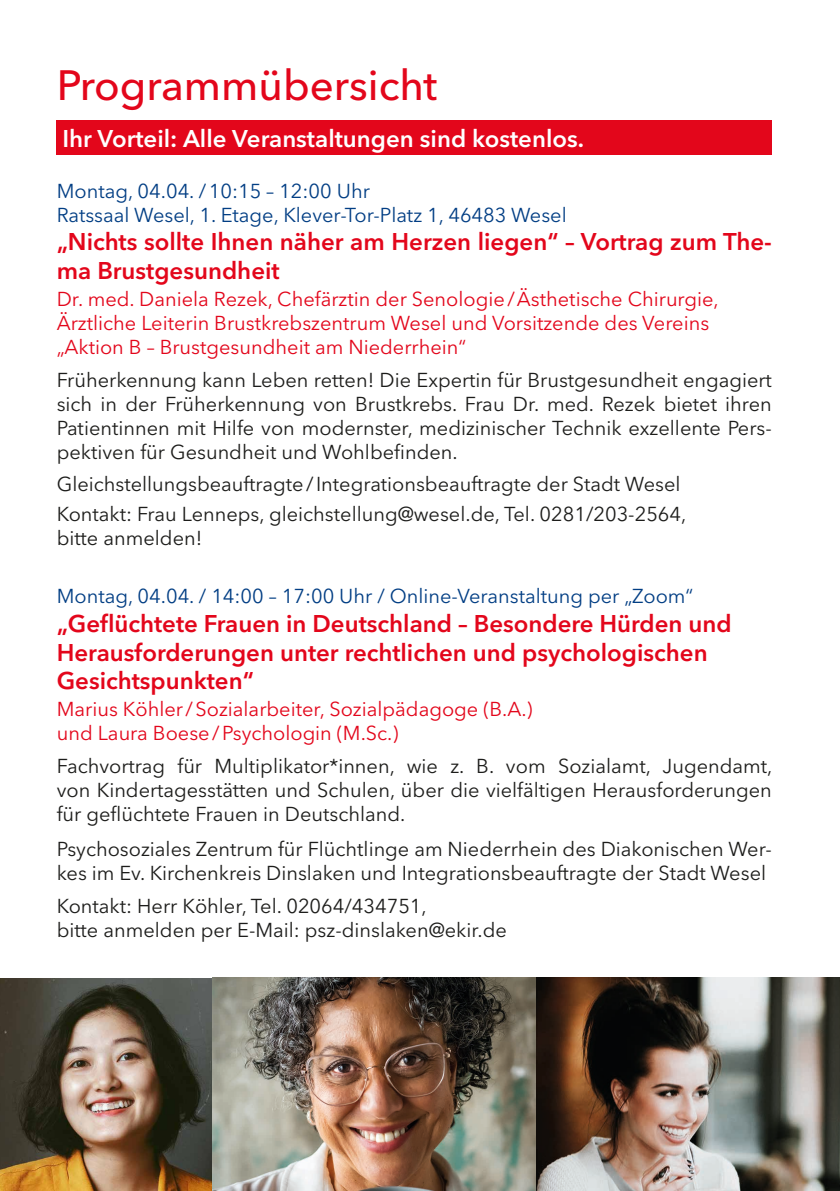
<style>
.page{position:relative;width:840px;height:1191px;background:#fff}
.page>*{position:absolute;margin:0;border:0;box-sizing:border-box;transform-origin:0 0}
.t1{font:500 42px "Avenir Next LT Pro";color:#e3061b}
.t2{font:600 24px/28.8px "Avenir Next LT Pro";color:#e3061b}
.t3{font:600 24px "Avenir Next LT Pro";color:#fff}
.t4{font:20px/24px "Avenir Next LT Pro";color:#1d1d1b}
.t5{font:20px/24px "Avenir Next LT Pro";color:#e3061b}
.t6{font:20px "Avenir Next LT Pro";color:#023e84}
</style>
<div class="page">
<div style="left:57px;top:120px;width:714px;height:34px;background:#e3061b"></div>
<img style="left:0;top:978px;width:212px;height:213px">
<img style="left:212px;top:978px;width:627px;height:213px">
<p class="t1" style="left:57px;top:60px;width:382px">Programmübersicht</p>
<p class="t3" style="left:62px;top:124px;width:523px">Ihr Vorteil: Alle Veranstaltungen sind kostenlos.</p>
<p class="t6" style="left:57px;top:179px;width:314px">Montag, 04.04. /10:15 – 12:00 Uhr</p>
<p class="t6" style="left:57px;top:203px;width:511px">Ratssaal Wesel, 1. Etage, Klever-Tor-Platz 1, 46483 Wesel</p>
<p class="t2" style="left:57px;top:227px;width:716px">„Nichts sollte Ihnen näher am Herzen liegen“ – Vortrag zum The&shy;ma Brustgesundheit</p>
<p class="t5" style="left:57px;top:287px;width:663px">Dr. med. Daniela Rezek, Chefärztin der Senologie/Ästhetische Chirurgie,<br>Ärztliche Leiterin Brustkrebszentrum Wesel und Vorsitzende des Vereins „Aktion B – Brustgesundheit am Niederrhein“</p>
<p class="t4" style="left:57px;top:368px;width:716px;text-align:justify">Früherkennung kann Leben retten! Die Expertin für Brustgesundheit engagiert sich in der Früherkennung von Brustkrebs. Frau Dr. med. Rezek bietet ihren Patientinnen mit Hilfe von modernster, medizinischer Technik exzellente Pers&shy;pektiven für Gesundheit und Wohlbefinden.</p>
<p class="t4" style="left:57px;top:472px;width:625px">Gleichstellungsbeauftragte/Integrationsbeauftragte der Stadt Wesel</p>
<p class="t4" style="left:57px;top:502px;width:630px">Kontakt: Frau Lenneps, gleichstellung@wesel.de, Tel. 0281/203-2564, bitte anmelden!</p>
<p class="t6" style="left:57px;top:584px;width:637px">Montag, 04.04. / 14:00 – 17:00 Uhr / Online-Veranstaltung per „Zoom“</p>
<p class="t2" style="left:57px;top:609px;width:676px">„Geflüchtete Frauen in Deutschland – Besondere Hürden und<br>Herausforderungen unter rechtlichen und psychologischen</p>
<p class="t2" style="left:57px;top:666px;width:198px">Gesichtspunkten“</p>
<p class="t5" style="left:57px;top:697px;width:477px">Marius Köhler/Sozialarbeiter, Sozialpädagoge (B.A.)</p>
<p class="t5" style="left:57px;top:721px;width:343px">und Laura Boese/Psychologin (M.Sc.)</p>
<p class="t4" style="left:57px;top:753px;width:716px;text-align:justify">Fachvortrag fü r Multiplikator*innen, wie z. B. vom Sozialamt, Jugendamt, von Kindertagesstätten und Schulen, über die vielfältigen Herausforderungen für geflüchtete Frauen in Deutschland.</p>
<p class="t4" style="left:57px;top:837px;width:716px">Psychosoziales Zentrum fü r Flüchtlinge am Niederrhein des Diakonischen Wer&shy;kes im Ev. Kirchenkreis Dinslaken und Integrationsbeauftragte der Stadt Wesel</p>
<p class="t4" style="left:57px;top:893px;width:451px">Kontakt: Herr Köhler, Tel. 02064/434751,<br>bitte anmelden per E-Mail: psz-dinslaken@ekir.de</p>
</div>
